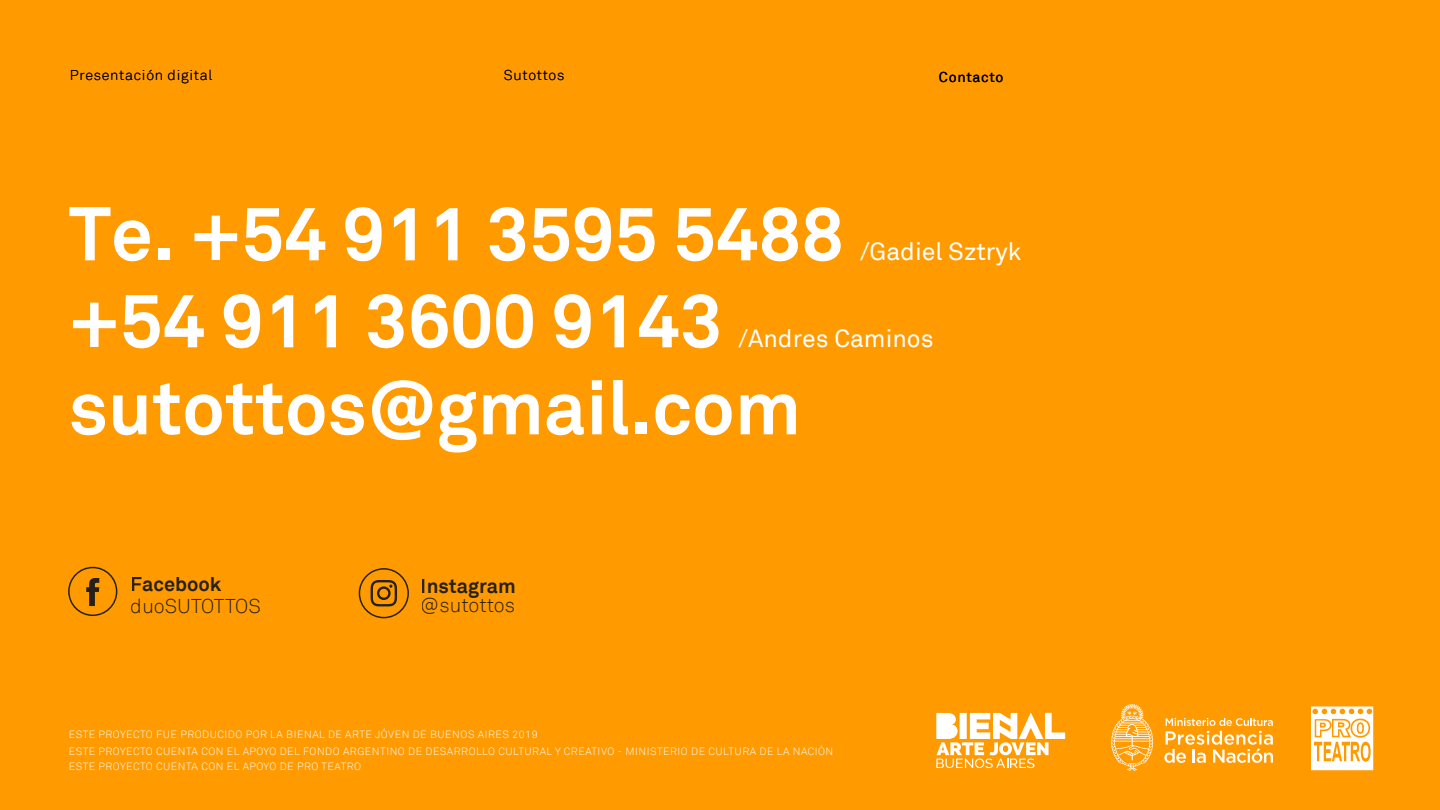
<style>
.page{position:relative;width:1440px;height:810px;background:#ff9a00}
.page>*{position:absolute;margin:0;border:0;box-sizing:border-box;transform-origin:0 0}
.t1{font:700 75px "Akkurat";color:#fff}
.t2{font:24.75px "Akkurat";color:#fff}
.t3{font:300 19.95px "Akkurat";color:#1a1a1a}
.t4{font:700 19.95px "Akkurat";color:#1a1a1a}
.t5{font:300 14.25px "Akkurat";letter-spacing:.05em;color:#000}
.t6{font:14.25px "Akkurat";letter-spacing:.05em;color:#000}
.t7{font:300 10.5px "Akkurat";letter-spacing:.05em;color:#fff}
</style>
<div class="page">
<div style="left:68px;top:567px;width:49px;height:49px;border:2px solid #1a1a1a;border-radius:50%"></div>
<svg style="left:86px;top:578px;width:13px;height:28px"></svg>
<div style="left:359px;top:568px;width:50px;height:50px;border:2px solid #1a1a1a;border-radius:50%"></div>
<svg style="left:371px;top:580px;width:26px;height:26px"></svg>
<svg style="left:1164px;top:718px;width:109px;height:45px"></svg>
<svg style="left:1111px;top:704px;width:42px;height:67px"></svg>
<svg style="left:936px;top:713px;width:129px;height:55px"></svg>
<svg style="left:1311px;top:706px;width:62px;height:64px"></svg>
<h3 class="t5" style="left:70px;top:67px;width:144px">Presentación digital</h3>
<h3 class="t5" style="left:504px;top:67px;width:62px">Sutottos</h3>
<h3 class="t6" style="left:939px;top:69px;width:66px">Contacto</h3>
<h1 class="t1" style="left:69px;top:187px;width:777px">Te. +54 911 3595 5488</h1>
<h2 class="t2" style="left:860px;top:237px;width:163px">/Gadiel Sztryk</h2>
<h1 class="t1" style="left:69px;top:274px;width:655px">+54 911 3600 9143</h1>
<h2 class="t2" style="left:738px;top:324px;width:197px">/Andres Caminos</h2>
<h1 class="t1" style="left:69px;top:361px;width:734px">sutottos@gmail.com</h1>
<h3 class="t4" style="left:131px;top:572px;width:92px">Facebook</h3>
<h3 class="t3" style="left:131px;top:594px;width:132px">duoSUTOTTOS</h3>
<h3 class="t4" style="left:421px;top:573px;width:96px">Instagram</h3>
<h3 class="t3" style="left:421px;top:593px;width:96px">@sutottos</h3>
<p class="t7" style="left:69px;top:728px;width:470px">ESTE PROYECTO FUE PRODUCIDO POR LA BIENAL DE ARTE JÓVEN DE BUENOS AIRES 2019</p>
<p class="t7" style="left:69px;top:760px;width:294px">ESTE PROYECTO CUENTA CON EL APOYO DE PRO TEATRO</p>
<p class="t7" style="left:69px;top:745px;width:766px">ESTE PROYECTO CUENTA CON EL APOYO DEL FONDO ARGENTINO DE DESARROLLO CULTURAL Y CREATIVO - MINISTERIO DE CULTURA DE LA NACIÓN</p>
</div>
